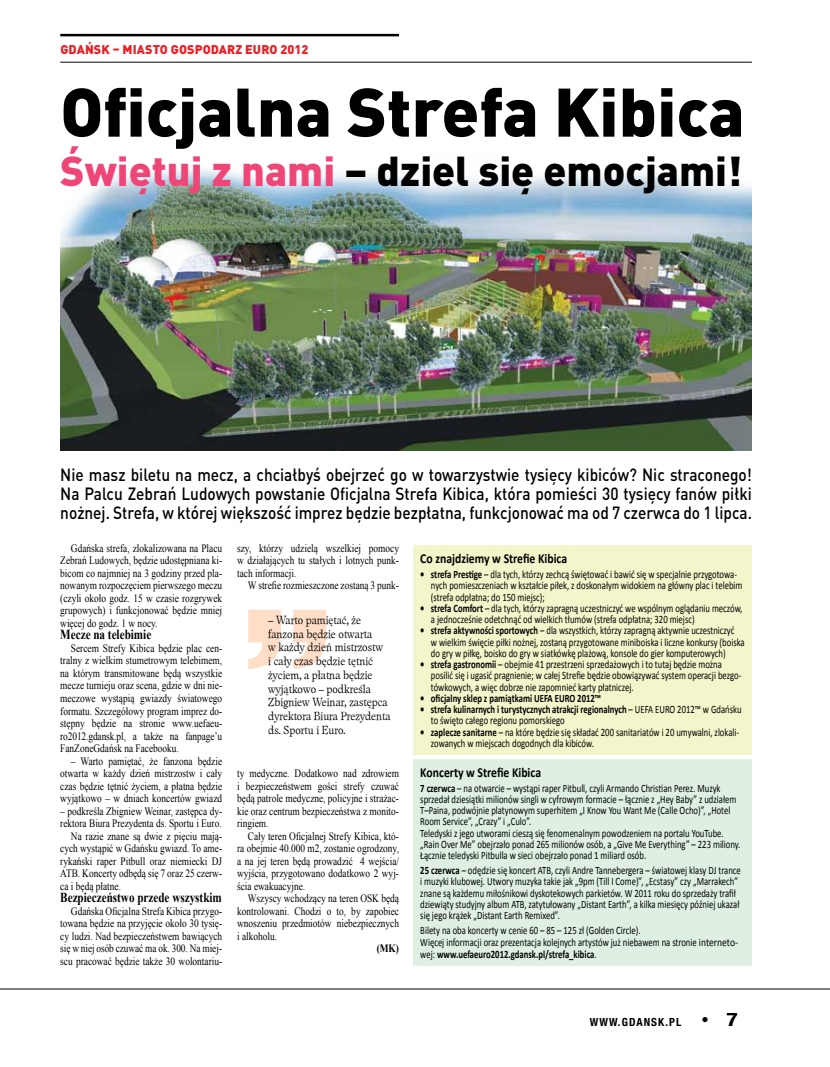
<style>
.page{position:relative;width:830px;height:1067px;background:#fff}
.page>*{position:absolute;margin:0;border:0;box-sizing:border-box;transform-origin:0 0}
.t1{font:900 67.5px "DIN Pro";color:#000}
.t2{font:900 41.25px "DIN Pro";color:#000}
.t3{font:500 17.5px/18.8px "DIN Pro";color:#000;text-align:justify;scale:.88 1}
.t4{font:700 13.75px "Calibri";color:#000;scale:.85 1}
.t5{font:700 13.75px "Times New Roman";color:#000;scale:.81 1}
.t6{font:900 12.5px "DIN Pro";letter-spacing:.01em;color:#ed1d24}
.t7{font:11.25px/11.2px "Calibri";color:#000;scale:.77 1}
.t8{font:11.25px/12.5px "Times New Roman";color:#000;text-align:justify;scale:.83 1}
.t9{font:11.25px/13.8px "EFN Nissan";color:#000;scale:.9 1}
.t10{font:700 11.25px "Calibri";color:#000;scale:.77 1}
.t11{font:700 condensed 11.25px "Helvetica Neue LT Pro";letter-spacing:.1em;color:#000}
.t12{font:700 11.25px "Times New Roman";color:#000;scale:.83 1}
.s1{color:#ef4678}
.s2{font-weight:700}
.s3{font-weight:400}
.s4{font-size:18.75px}
</style>
<div class="page">
<hr style="left:0;top:988px;width:829px;height:1px;background:#000">
<hr style="left:60px;top:62px;width:691px;height:1px;background:#000">
<hr style="left:60px;top:34px;width:339px;height:2px;background:#000">
<img style="left:60px;top:169px;width:691px;height:282px">
<svg style="left:248px;top:609px;width:78px;height:60px"></svg>
<div style="left:413px;top:546px;width:338px;height:209px;background:#f3f5cb"></div>
<div style="left:413px;top:759px;width:338px;height:207px;background:#dff0e3"></div>
<p class="t6" style="left:60px;top:41px;width:249px">Gdańsk – miasto Gospodarz Euro 2012</p>
<h1 class="t1" style="left:60px;top:66px;width:685px">Oficjalna Strefa Kibica</h1>
<h2 class="t2" style="left:60px;top:143px;width:683px"><span class="s1">Świętuj z nami</span> – dziel się emocjami!</h2>
<p class="t3" style="left:60px;top:465px;width:787px">Nie masz biletu na mecz, a chciałbyś obejrzeć go w towarzystwie tysięcy kibiców? Nic straconego!<br>Na Palcu Zebrań Ludowych powstanie Oficjalna Strefa Kibica, która pomieści 30 tysięcy fanów piłki nożnej. Strefa, w której większość imprez będzie bezpłatna, funkcjonować ma od 7 czerwca do 1 lipca.</p>
<p class="t8" style="left:60px;top:542px;width:196px;text-indent:11px">Gdańska strefa, zlokalizowana na Placu Zebrań Ludowych, będzie udostępniana ki&shy;bicom co najmniej na 3 godziny przed pla&shy;nowanym rozpoczęciem pierwszego meczu (czyli około godz. 15 w czasie rozgrywek grupowych) i funkcjonować będzie mniej więcej do godz. 1 w nocy.</p>
<p class="t5" style="left:60px;top:625px;width:114px">Mecze na telebimie</p>
<p class="t8" style="left:60px;top:642px;width:196px;text-indent:11px">Sercem Strefy Kibica będzie plac cen&shy;tralny z wielkim stumetrowym telebimem, na którym transmitowane będą wszystkie mecze turnieju oraz scena, gdzie w dni nie&shy;meczowe wystąpią gwiazdy światowego formatu. Szczegółowy program imprez do&shy;stępny będzie na stronie www.uefaeu&shy;ro2012.gdansk.pl, a także na fanpage’u FanZoneGdańsk na Facebooku.</p>
<p class="t8" style="left:60px;top:754px;width:196px;text-indent:11px">– Warto pamiętać, że fanzona będzie otwarta w każdy dzień mistrzostw i cały czas będzie tętnić życiem, a płatna będzie wyjątkowo – w dniach koncertów gwiazd</p>
<p class="t8" style="left:60px;top:804px;width:196px">– podkreśla Zbigniew Weinar, zastępca dy-</p>
<p class="t8" style="left:60px;top:816px;width:196px">rektora Biura Prezydenta ds. Sportu i Euro.</p>
<p class="t8" style="left:71px;top:829px;width:184px">Na razie znane są dwie z pięciu mają-</p>
<p class="t8" style="left:60px;top:841px;width:196px">cych wystąpić w Gdańsku gwiazd. To ame-</p>
<p class="t8" style="left:60px;top:854px;width:196px">rykański raper Pitbull oraz niemiecki DJ</p>
<p class="t8" style="left:60px;top:866px;width:196px">ATB. Koncerty odbędą się 7 oraz 25 czerw-</p>
<p class="t8" style="left:60px;top:879px;width:75px">ca i będą płatne.</p>
<p class="t5" style="left:60px;top:888px;width:201px">Bezpieczeństwo przede wszystkim</p>
<p class="t8" style="left:60px;top:904px;width:196px;text-indent:11px">Gdańska Oficjalna Strefa Kibica przygo&shy;towana będzie na przyjęcie około 30 tysię&shy;cy ludzi. Nad bezpieczeństwem bawiących się w niej osób czuwać ma ok. 300. Na miej&shy;scu pracować będzie także 30 wolontariu-</p>
<p class="t8" style="left:237px;top:542px;width:196px">szy, którzy udzielą wszelkiej pomocy w działających tu stałych i lotnych punk&shy;tach informacji.</p>
<p class="t8" style="left:248px;top:579px;width:184px">W strefie rozmieszczone zostaną 3 punk-</p>
<p class="t4" style="left:420px;top:550px;width:174px">Co znajdziemy w Strefie Kibica</p>
<p class="t7" style="left:431px;top:569px;width:406px;text-indent:-11px"><span class="s2">• strefa Prestige</span> – dla tych, którzy zechcą świętować i bawić się w specjalnie przygotowa&shy;nych pomieszczeniach w kształcie piłek, z doskonałym widokiem na główny plac i telebim (strefa odpłatna; do 150 miejsc);</p>
<p class="t7" style="left:431px;top:602px;width:405px;text-indent:-11px"><span class="s2">• strefa Comfort</span> – dla tych, którzy zapragną uczestniczyć we wspólnym oglądaniu meczów, a jednocześnie odetchnąć od wielkich tłumów (strefa odpłatna; 320 miejsc)</p>
<p class="t7" style="left:431px;top:625px;width:409px;text-indent:-11px"><span class="s2">• strefa aktywności sportowych</span> – dla wszystkich, którzy zapragną aktywnie uczestniczyć<br>w wielkim święcie piłki nożnej, zostaną przygotowane miniboiska i liczne konkursy (boiska do gry w piłkę, boisko do gry w siatkówkę plażową, konsole do gier komputerowych)</p>
<p class="t7" style="left:431px;top:659px;width:404px;text-indent:-11px"><span class="s2">• strefa gastronomii</span> – obejmie 41 przestrzeni sprzedażowych i to tutaj będzie można posilić się i ugasić pragnienie; w całej Strefie będzie obowiązywać system operacji bezgo&shy;tówkowych, a więc dobrze nie zapomnieć karty płatniczej.</p>
<p class="t10" style="left:420px;top:691px;width:236px">• oficjalny sklep z pamiątkami UEFA EURO 2012™</p>
<p class="t7" style="left:431px;top:704px;width:405px;text-indent:-11px"><span class="s2">• strefa kulinarnych i turystycznych atrakcji regionalnych</span> – UEFA EURO 2012™ w Gdańsku to święto całego regionu pomorskiego</p>
<p class="t7" style="left:431px;top:726px;width:401px;text-indent:-11px"><span class="s2">• zaplecze sanitarne</span> – na które będzie się składać 200 sanitariatów i 20 umywalni, zlokali&shy;zowanych w miejscach dogodnych dla kibiców.</p>
<p class="t4" style="left:420px;top:763px;width:143px">Koncerty w Strefie Kibica</p>
<p class="t7" style="left:420px;top:782px;width:417px"><span class="s2">7 czerwca</span> – na otwarcie – wystąpi raper Pitbull, czyli Armando Christian Perez. Muzyk sprzedał dziesiątki milionów singli w cyfrowym formacie – łącznie z „Hey Baby” z udziałem T–Paina, podwójnie platynowym superhitem „I Know You Want Me (Calle Ocho)”, „Hotel Room Service”, „Crazy” i „Culo”.<br>Teledyski z jego utworami cieszą się fenomenalnym powodzeniem na portalu YouTube. „Rain Over Me” obejrzało ponad 265 milionów osób, a „Give Me Everything” – 223 miliony.<br>Łącznie teledyski Pitbulla w sieci obejrzało ponad 1 miliard osób.</p>
<p class="t7" style="left:420px;top:864px;width:417px"><span class="s2">25 czerwca</span> – odędzie się koncert ATB, czyli Andre Tannebergera – światowej klasy DJ trance i muzyki klubowej. Utwory muzyka takie jak „9pm (Till I Come)”, „Ecstasy” czy „Marrakech” znane są każdemu miłośnikowi dyskotekowych parkietów. W 2011 roku do sprzedaży trafił dziewiąty studyjny album ATB, zatytułowany „Distant Earth”, a kilka miesięcy później ukazał się jego krążek „Distant Earth Remixed”.</p>
<p class="t7" style="left:420px;top:923px;width:414px;line-height:12.5px">Bilety na oba koncerty w cenie 60 – 85 – 125 zł (Golden Circle).<br>Więcej informacji oraz prezentacja kolejnych artystów już niebawem na stronie interneto-</p>
<p class="t10" style="left:420px;top:946px;width:230px"><span class="s3">wej:</span> www.uefaeuro2012.gdansk.pl/strefa_kibica<span class="s3">.</span></p>
<p class="t9" style="left:268px;top:613px;width:137px">– Warto pamiętać, że fanzona będzie otwarta<br>w każdy dzień mistrzostw<br>i cały czas będzie tętnić życiem, a płatna będzie wyjątkowo – podkreśla<br>Zbigniew Weinar, zastępca dyrektora Biura Prezydenta ds. Sportu i Euro.</p>
<p class="t8" style="left:237px;top:767px;width:196px">ty medyczne. Dodatkowo nad zdrowiem i bezpieczeństwem gości strefy czuwać będą patrole medyczne, policyjne i strażac&shy;kie oraz centrum bezpieczeństwa z monito&shy;ringiem.</p>
<p class="t8" style="left:237px;top:829px;width:196px;text-indent:11px">Cały teren Oficjalnej Strefy Kibica, któ&shy;ra obejmie 40.000 m2, zostanie ogrodzony, a na jej teren będą prowadzić 4 wejścia/ wyjścia, przygotowano dodatkowo 2 wyj&shy;ścia ewakuacyjne.</p>
<p class="t8" style="left:237px;top:891px;width:196px;text-indent:11px">Wszyscy wchodzący na teren OSK będą kontrolowani. Chodzi o to, by zapobiec wnoszeniu przedmiotów niebezpiecznych i alkoholu.</p>
<p class="t12" style="left:376px;top:940px;width:28px">(MK)</p>
<p class="t11" style="left:589px;top:1015px;width:40px">WWW.GDA</p>
<p class="t11" style="left:643px;top:1015px;width:96px">NSK.PL • <span class="s4">7</span></p>
</div>
